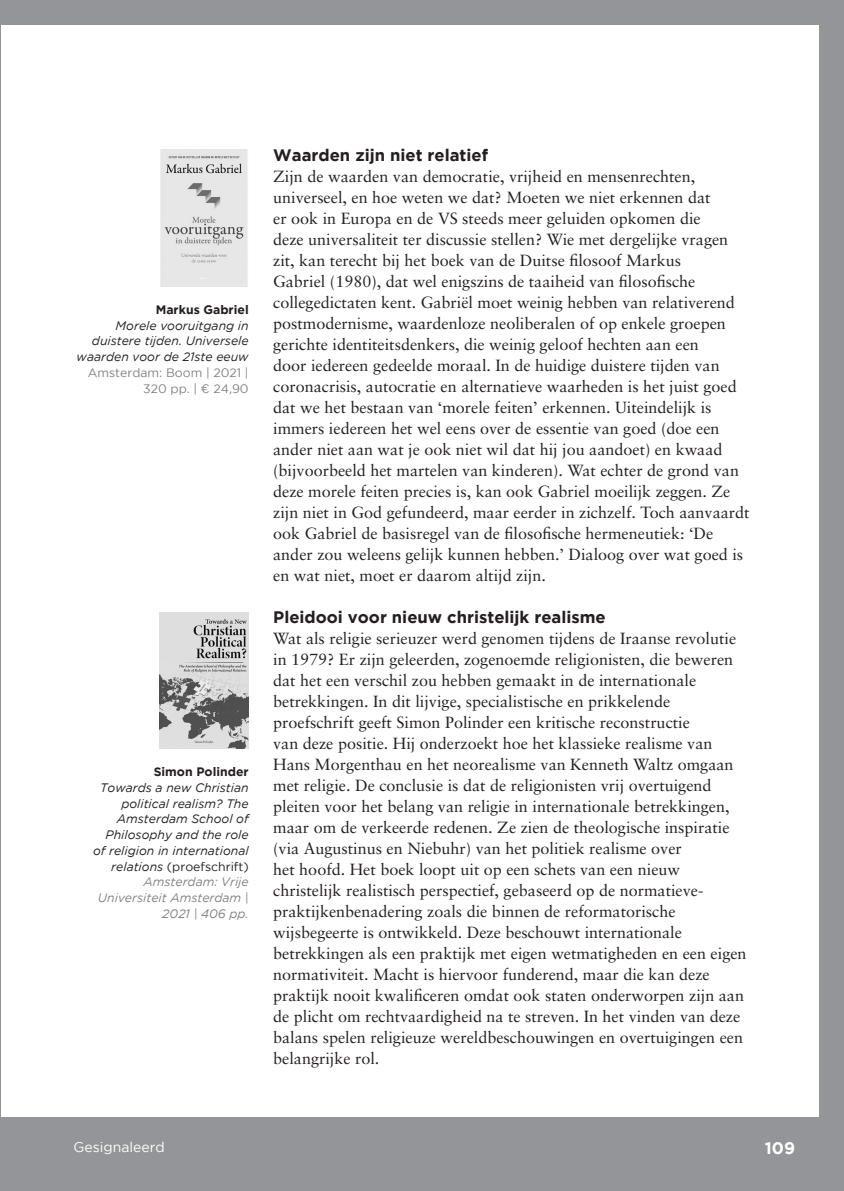
<style>
.page{position:relative;width:844px;height:1191px;background:#fff}
.page>*{position:absolute;margin:0;border:0;box-sizing:border-box;transform-origin:0 0}
.t1{font:700 16.62px "Gotham";color:#231f20}
.t2{font:700 16.62px "Gotham";color:#fff}
.t3{font:16.1px/21px "Sabon LT";color:#231f20}
.t4{font:14px "Gotham";color:#fff}
.t5{font:italic 12.25px/15.8px "Gotham";color:#231f20;text-align:right}
.t6{font:12.25px/15.8px "Gotham";color:#808285;text-align:right}
.t7{font:700 12.25px "Gotham";color:#231f20}
.s1{font-style:normal}
.s2{color:#808285}
</style>
<div class="page">
<img style="left:160px;top:150px;width:88px;height:136px">
<img style="left:159px;top:612px;width:89px;height:136px">
<div style="left:0;top:1117px;width:843px;height:74px;background:#939598"></div>
<div style="left:0;top:0;width:843px;height:24px;background:#939598"></div>
<div style="left:819px;top:0;width:24px;height:1191px;background:#939598"></div>
<hr style="left:0;top:0;width:1px;height:1191px;background:#939598">
<p class="t7" style="left:156px;top:302px;width:94px">Markus Gabriel</p>
<p class="t5" style="left:77px;top:317px;width:173px">Morele vooruitgang in duistere tijden. Universele waarden voor de 21ste eeuw</p>
<p class="t6" style="left:88px;top:364px;width:162px">Amsterdam: Boom | 2021 |<br>320 pp. | ¤ 24,90</p>
<p class="t7" style="left:154px;top:764px;width:96px">Simon Polinder</p>
<p class="t5" style="left:93px;top:779px;width:157px">Towards a new Christian political realism? The<br>Amsterdam School of<br>Philosophy and the role of religion in international relations <span class="s1">(proefschrift)<br></span><span class="s2">Amsterdam: Vrije<br>Universiteit Amsterdam |<br>2021 | 406 pp.</span></p>
<p class="t1" style="left:273px;top:146px;width:216px">Waarden zijn niet relatief</p>
<p class="t3" style="left:273px;top:166px;width:477px">Zijn de waarden van democratie, vrijheid en mensenrechten, universeel, en hoe weten we dat? Moeten we niet erkennen dat<br>er ook in Europa en de VS steeds meer geluiden opkomen die<br>deze universaliteit ter discussie stellen? Wie met dergelijke vragen zit, kan terecht bij het boek van de Duitse filosoof Markus<br>Gabriel (1980), dat wel enigszins de taaiheid van filosofische collegedictaten kent. Gabriël moet weinig hebben van relativerend postmodernisme, waardenloze neoliberalen of op enkele groepen gerichte identiteitsdenkers, die weinig geloof hechten aan een<br>door iedereen gedeelde moraal. In de huidige duistere tijden van coronacrisis, autocratie en alternatieve waarheden is het juist goed dat we het bestaan van ‘morele feiten’ erkennen. Uiteindelijk is immers iedereen het wel eens over de essentie van goed (doe een ander niet aan wat je ook niet wil dat hij jou aandoet) en kwaad (bijvoorbeeld het martelen van kinderen). Wat echter de grond van deze morele feiten precies is, kan ook Gabriel moeilijk zeggen. Ze zijn niet in God gefundeerd, maar eerder in zichzelf. Toch aanvaardt ook Gabriel de basisregel van de filosofische hermeneutiek: ‘De ander zou weleens gelijk kunnen hebben.’ Dialoog over wat goed is en wat niet, moet er daarom altijd zijn.</p>
<p class="t1" style="left:273px;top:608px;width:334px">Pleidooi voor nieuw christelijk realisme</p>
<p class="t3" style="left:273px;top:628px;width:475px">Wat als religie serieuzer werd genomen tijdens de Iraanse revolutie in 1979? Er zijn geleerden, zogenoemde religionisten, die beweren dat het een verschil zou hebben gemaakt in de internationale betrekkingen. In dit lijvige, specialistische en prikkelende proefschrift geeft Simon Polinder een kritische reconstructie<br>van deze positie. Hij onderzoekt hoe het klassieke realisme van Hans Morgenthau en het neorealisme van Kenneth Waltz omgaan met religie. De conclusie is dat de religionisten vrij overtuigend pleiten voor het belang van religie in internationale betrekkingen, maar om de verkeerde redenen. Ze zien de theologische inspiratie (via Augustinus en Niebuhr) van het politiek realisme over<br>het hoofd. Het boek loopt uit op een schets van een nieuw christelijk realistisch perspectief, gebaseerd op de normatieve&shy;praktijkenbenadering zoals die binnen de reformatorische wijsbegeerte is ontwikkeld. Deze beschouwt internationale betrekkingen als een praktijk met eigen wetmatigheden en een eigen normativiteit. Macht is hiervoor funderend, maar die kan deze praktijk nooit kwalificeren omdat ook staten onderworpen zijn aan de plicht om rechtvaardigheid na te streven. In het vinden van deze balans spelen religieuze wereldbeschouwingen en overtuigingen een belangrijke rol.</p>
<p class="t4" style="left:73px;top:1138px;width:93px">Gesignaleerd</p>
<p class="t2" style="left:764px;top:1138px;width:32px">109</p>
</div>
